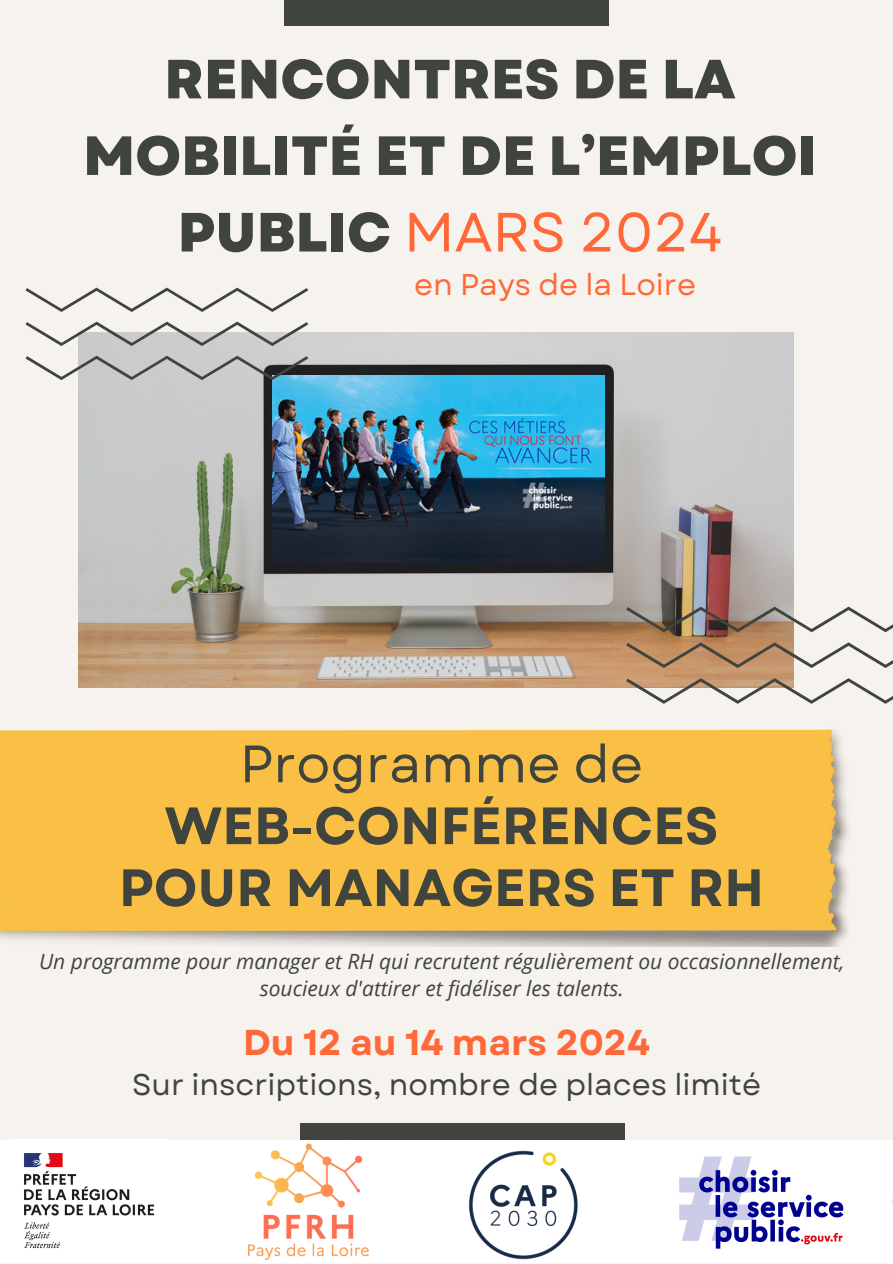
<style>
.page{position:relative;width:893px;height:1264px;background:#fff}
.page>*{position:absolute;margin:0;border:0;box-sizing:border-box;transform-origin:0 0}
.t1{font:800 55.05px/76.5px "Garet";color:#40443f;text-align:center}
.t2{font:700 52.35px "Garet";color:#40443f}
.t3{font:52.35px "Garet";color:#40443f}
.t4{font:700 35.85px "Garet";color:#ff693a}
.t5{font:29.85px "Garet";color:#40443f}
.t6{font:29.85px "Garet";color:#ff693a}
.t7{font:italic 21px/27px "Open Sans";color:#40443f;text-align:center}
.s1{font-weight:400;color:#ff693a}
</style>
<div class="page">
<div style="left:0;top:0;width:892px;height:1263px;background:#f6f2ed"></div>
<div style="left:284px;top:0;width:325px;height:26px;background:#40443f"></div>
<img style="left:79px;top:332px;width:714px;height:355px">
<img style="left:272px;top:375px;width:332px;height:187px">
<svg style="left:26px;top:287px;width:282px;height:93px"></svg>
<svg style="left:626px;top:606px;width:266px;height:97px"></svg>
<div style="left:300px;top:1123px;width:325px;height:77px;background:#40443f"></div>
<div style="left:0;top:1139px;width:892px;height:124px;background:#fff"></div>
<img style="left:248px;top:1139px;width:121px;height:120px">
<img style="left:446px;top:1139px;width:158px;height:124px">
<img style="left:655px;top:1142px;width:212px;height:120px">
<img style="left:11px;top:1139px;width:156px;height:122px">
<img style="left:0;top:729px;width:849px;height:217px">
<p class="t1" style="left:83px;top:41px;width:735px">RENCONTRES DE LA<br>MOBILITÉ ET DE L’EMPLOI<br>PUBLIC <span class="s1">MARS 2024</span></p>
<p class="t6" style="left:414px;top:263px;width:283px">en Pays de la Loire</p>
<p class="t3" style="left:240px;top:726px;width:404px">Programme de</p>
<p class="t2" style="left:164px;top:788px;width:555px">WEB-CONFÉRENCES</p>
<p class="t2" style="left:119px;top:850px;width:646px">POUR MANAGERS ET RH</p>
<p class="t7" style="left:39px;top:947px;width:807px">Un programme pour manager et RH qui recrutent régulièrement ou occasionnellement, soucieux d'attirer et fidéliser les talents.</p>
<p class="t4" style="left:243px;top:1016px;width:408px">Du 12 au 14 mars 2024</p>
<p class="t5" style="left:132px;top:1063px;width:630px">Sur inscriptions, nombre de places limité</p>
</div>
